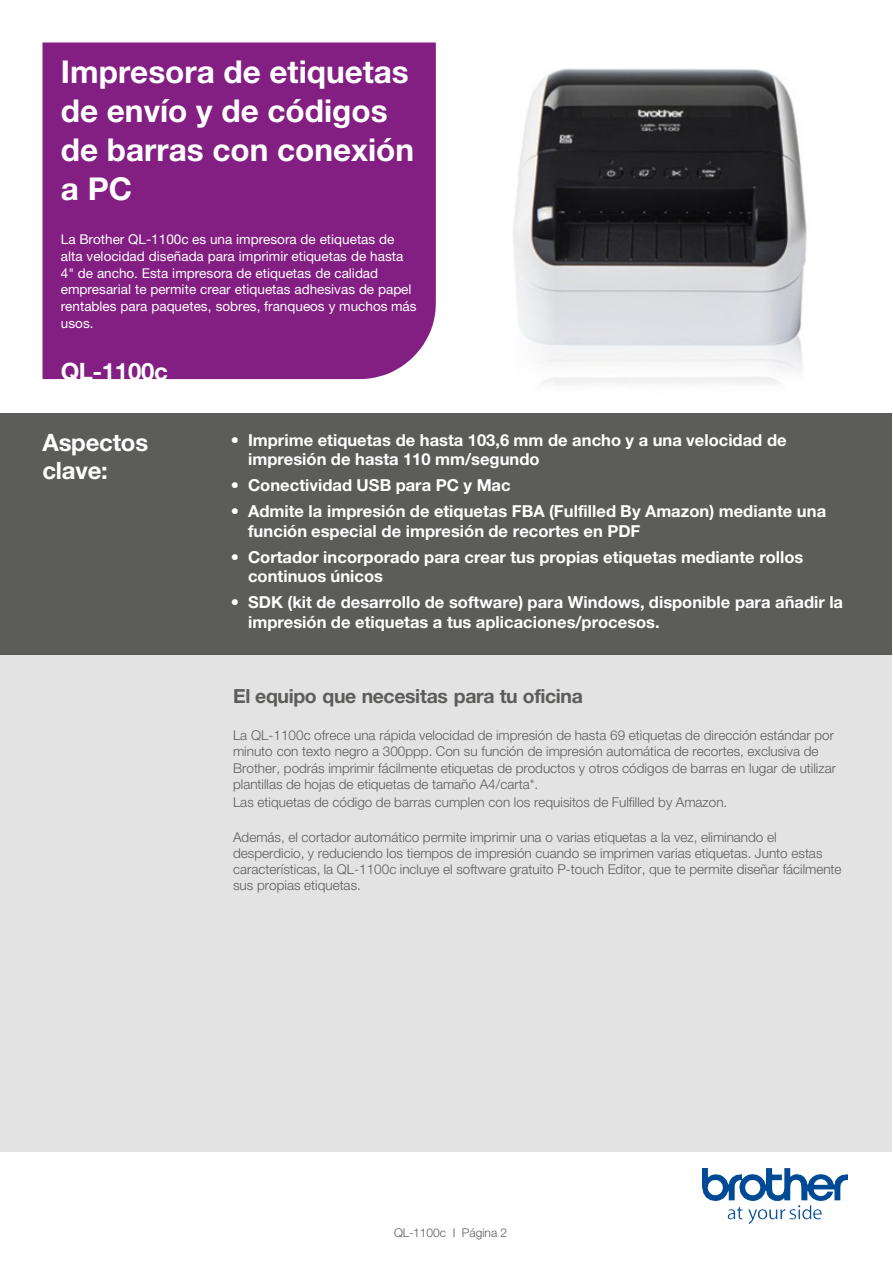
<style>
.page{position:relative;width:893px;height:1263px;background:#fff}
.page>*{position:absolute;margin:0;border:0;box-sizing:border-box;transform-origin:0 0}
.t1{font:700 31.5px/39px "Helvetica Neue LTW1 G";color:#fff}
.t2{font:700 24px/28.8px "Helvetica Neue LTW1 G";letter-spacing:-.01em;color:#fff}
.t3{font:700 19.5px "Helvetica Neue LTW1 G";letter-spacing:-.02em;color:#5c5c5b}
.t4{font:700 16.5px/19.8px "Helvetica Neue LTW1 G";color:#fff}
.t5{font:300 13.5px/16.2px "Helvetica Neue LTW1 G";color:#5c5c5b}
.t6{font:13.5px/16.6px "Helvetica Neue LTW1 G";color:#fff}
.t7{font:300 12px "Helvetica Neue LTW1 G";letter-spacing:-.005em;color:#5c5c5b}
.s1{font-weight:400}
</style>
<div class="page">
<img style="left:513px;top:68px;width:294px;height:317px">
<div style="left:42px;top:42px;width:394px;height:337px;background:#831f82"></div>
<img style="left:702px;top:1168px;width:145px;height:55px">
<div style="left:0;top:654px;width:892px;height:498px;background:#e3e3e3"></div>
<div style="left:0;top:413px;width:892px;height:241px;background:#5c5c5b"></div>
<p class="t1" style="left:61px;top:57px;width:355px">Impresora de etiquetas de envío y de códigos de barras con conexión a PC</p>
<p class="t6" style="left:61px;top:233px;width:357px">La Brother QL-1100c es una impresora de etiquetas de alta velocidad diseñada para imprimir etiquetas de hasta 4" de ancho. Esta impresora de etiquetas de calidad empresarial te permite crear etiquetas adhesivas de papel rentables para paquetes, sobres, franqueos y muchos más usos.</p>
<p class="t2" style="left:61px;top:360px;width:109px">QL-1100c</p>
<p class="t2" style="left:42px;top:431px;width:107px">Aspectos clave:</p>
<p class="t4" style="left:248px;top:432px;width:540px;text-indent:-17px"><span class="s1">•</span> Imprime etiquetas de hasta 103,6 mm de ancho y a una velocidad de impresión de hasta 110 mm/segundo</p>
<p class="t4" style="left:231px;top:478px;width:281px"><span class="s1">•</span> Conectividad USB para PC y Mac</p>
<p class="t4" style="left:248px;top:504px;width:580px;text-indent:-17px"><span class="s1">•</span> Admite la impresión de etiquetas FBA (Fulfilled By Amazon) mediante una función especial de impresión de recortes en PDF</p>
<p class="t4" style="left:248px;top:549px;width:557px;text-indent:-17px"><span class="s1">•</span> Cortador incorporado para crear tus propias etiquetas mediante rollos continuos únicos</p>
<p class="t4" style="left:248px;top:595px;width:596px;text-indent:-17px"><span class="s1">•</span> SDK (kit de desarrollo de software) para Windows, disponible para añadir la impresión de etiquetas a tus aplicaciones/procesos.</p>
<p class="t3" style="left:233px;top:689px;width:351px">El equipo que necesitas para tu oficina</p>
<p class="t5" style="left:233px;top:729px;width:604px">La QL-1100c ofrece una rápida velocidad de impresión de hasta 69 etiquetas de dirección estándar por minuto con texto negro a 300ppp. Con su función de impresión automática de recortes, exclusiva de Brother, podrás imprimir fácilmente etiquetas de productos y otros códigos de barras en lugar de utilizar plantillas de hojas de etiquetas de tamaño A4/carta*.</p>
<p class="t5" style="left:233px;top:796px;width:496px">Las etiquetas de código de barras cumplen con los requisitos de Fulfilled by Amazon.</p>
<p class="t5" style="left:233px;top:831px;width:610px">Además, el cortador automático permite imprimir una o varias etiquetas a la vez, eliminando el desperdicio, y reduciendo los tiempos de impresión cuando se imprimen varias etiquetas. Junto estas características, la QL-1100c incluye el software gratuito P-touch Editor, que te permite diseñar fácilmente sus propias etiquetas.</p>
<p class="t7" style="left:394px;top:1229px;width:114px">QL-1100c I Página 2</p>
</div>
